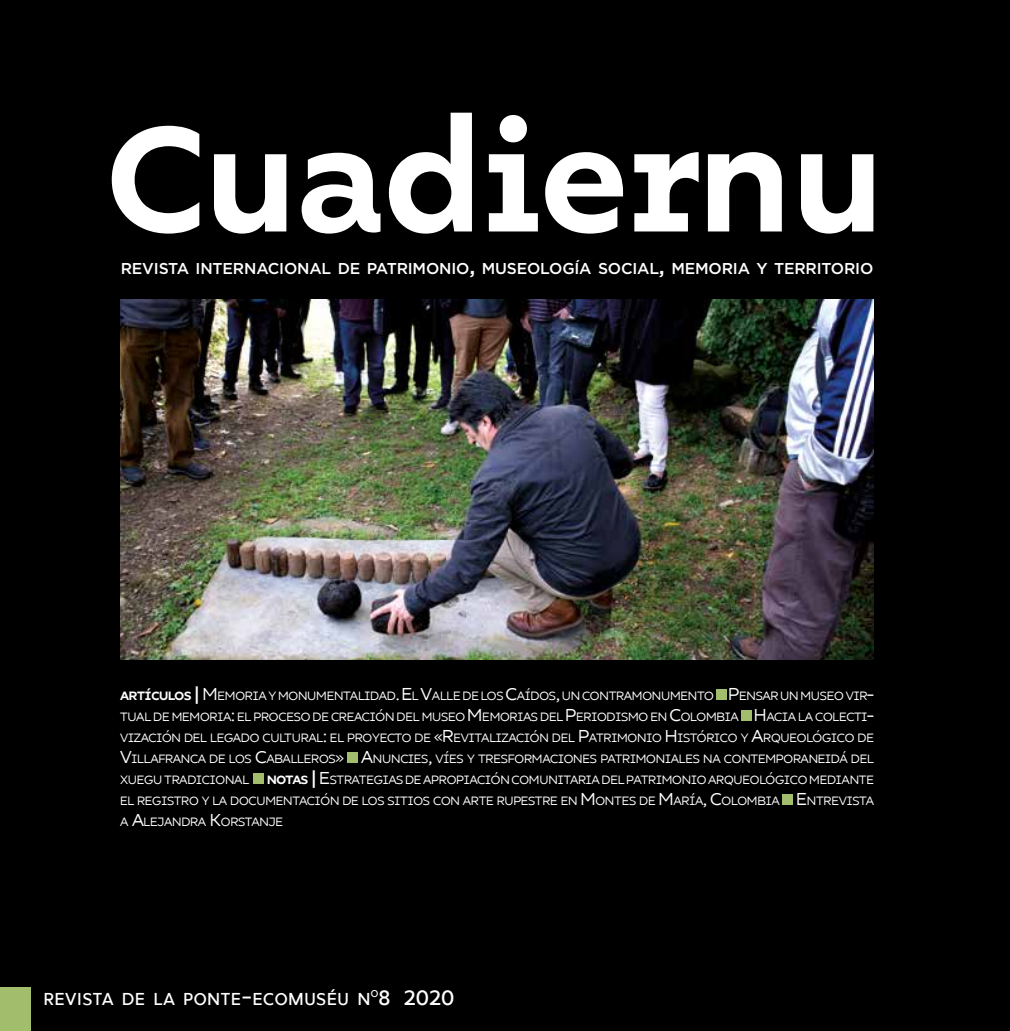
<style>
.page{position:relative;width:1010px;height:1031px;background:#fff}
.page>*{position:absolute;margin:0;border:0;box-sizing:border-box;transform-origin:0 0}
.t1{font:500 152.25px "Bilbao";color:#fff}
.t2{font:21px "Marcher Alt";color:#fff}
.t3{font:17.15px "Marcher Alt";letter-spacing:.03em;color:#fff}
.t4{font:500 15.75px "Gotham";letter-spacing:-.01em;color:#fff}
.t5{font:12.25px/21px "Bilbao";letter-spacing:-.015em;color:#fff;text-align:justify}
.s1{font-size:22.4px}
.s2{font-weight:500}
.s3{font-size:17.5px}
.s4{font-size:24.5px}
</style>
<div class="page">
<div style="left:0;top:0;width:1009px;height:1031px;background:#000"></div>
<div style="left:0;top:987px;width:31px;height:44px;background:#a2be6d"></div>
<div style="left:715px;top:689px;width:11px;height:11px;background:#a2be6d"></div>
<div style="left:741px;top:710px;width:10px;height:11px;background:#a2be6d"></div>
<div style="left:347px;top:752px;width:11px;height:11px;background:#a2be6d"></div>
<div style="left:253px;top:773px;width:10px;height:11px;background:#a2be6d"></div>
<div style="left:782px;top:794px;width:11px;height:11px;background:#a2be6d"></div>
<img style="left:120px;top:300px;width:753px;height:359px">
<h1 class="t1" style="left:107px;top:71px;width:777px">Cuadiernu</h1>
<p class="t4" style="left:121px;top:258px;width:754px">REVISTA INTERNACIONAL DE PATRIMONIO<span class="s1">,</span> MUSEOLOGÍA SOCIAL<span class="s1">,</span> MEMORIA Y TERRITORIO</p>
<p class="t5" style="left:120px;top:685px;width:755px"><span class="s2">ARTÍCULOS</span> <span class="s3">|</span><span class="s3">M</span>EMORIA Y MONUM ENTALIDAD<span class="s3">. E</span>L <span class="s3">V</span>ALLE DE LOS <span class="s3">C</span>AÍDOS<span class="s3">,</span> UN CONTRAMONUM ENTO <span class="s3">P</span>ENSAR UN M USEO VIR<span class="s3">-</span>TUAL DE M EMORIA<span class="s3">:</span> EL PROCESO DE CREACIÓN DEL M USEO <span class="s3">M</span>EMORIAS DEL <span class="s3">P</span>ERIODISMO EN <span class="s3">C</span>OLOM BIA <span class="s3">H</span>ACIA LA COLECTI<span class="s3">-</span>VIZACIÓN DEL LEGADO CULTURAL<span class="s3">:</span> EL PROYECTO DE <span class="s3">«R</span> EVITALIZACIÓN DEL <span class="s3">P</span>ATRIM ONIO <span class="s3">H</span>ISTÓRICO Y <span class="s3">A</span>RQUEOLÓGICO DE <span class="s3">V</span>ILLAFRANCA DE LOS <span class="s3">C</span>ABALLEROS<span class="s3">» A</span>NUNCIES<span class="s3">,</span> VÍES Y TRESFORMACIONES PATRIM ONIALES NA CONTEMPORANEIDÁ DEL XUEGU TRADICIONAL <span class="s2">NOTAS</span> <span class="s3">|</span><span class="s3">E</span>STRATEGIAS DE APROPIACIÓN COM UNITARIADEL PATRIMONIOARQUEOLÓGICO M EDIANTE EL REGISTRO Y LA DOCUM ENTACIÓN DE LOS SITIOS CON ARTE RUPESTRE EN <span class="s3">M</span>ONTES DE <span class="s3">M</span>ARÍA<span class="s3">, C</span>OLOM BIA <span class="s3">E</span> NTREVISTA A <span class="s3">A</span>LEJANDRA <span class="s3">K</span>ORSTANJE</p>
<h3 class="t3" style="left:43px;top:986px;width:328px">REVISTA DE LA PONTE<span class="s4">-</span>ECOMUSÉU N</h3>
<h2 class="t2" style="left:371px;top:981px;width:85px"><sup>O</sup>8 2020</h2>
</div>
